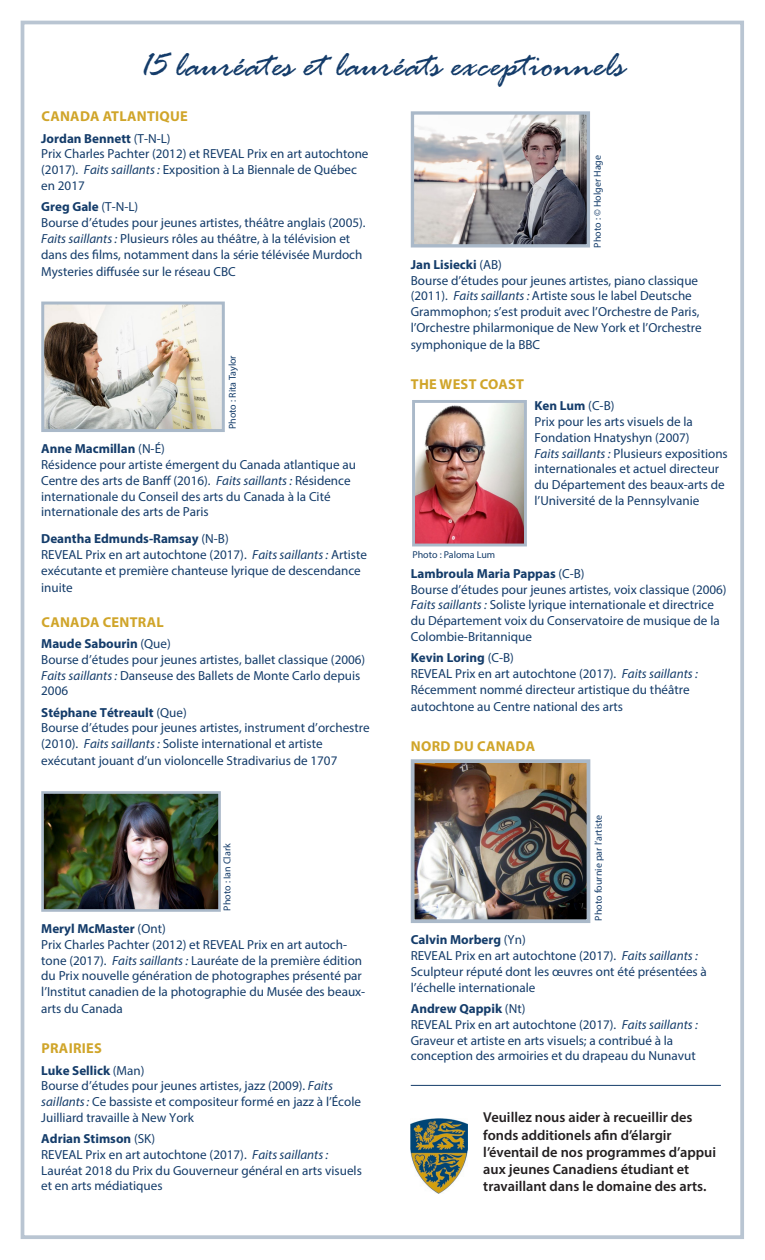
<style>
.page{position:relative;width:765px;height:1260px;background:#fff}
.page>*{position:absolute;margin:0;border:0;box-sizing:border-box;transform-origin:0 0}
.Accomps_-_descriptio{font:italic 37.5px "Rage";color:#143c6a}
.Accomps_-_descriptio-2{font:600 14.38px/17.2px "Myriad Pro";color:#231f20}
.Laureates_names{font:700 14.38px "Myriad Pro";letter-spacing:.02em;color:#d0a52a}
.Laureates_names-2{font:13.12px/15.8px "Myriad Pro";color:#143c6a}
.Laureates_names-3{font:700 13.12px "Myriad Pro";color:#143c6a}
.Laureates_names-4{font:10px "Myriad Pro";color:#143c6a}
.s1{font-weight:700}
.s2{font-style:italic}
.s3{font-weight:400}
</style>
<div class="page">
<div style="left:21px;top:21px;width:723px;height:1218px;background:#fff;border:4px solid #b9c5d2"></div>
<img style="left:45px;top:306px;width:176px;height:122px">
<div style="left:41px;top:302px;width:184px;height:130px;border:3px solid #aab9c9"></div>
<img style="left:45px;top:795px;width:172px;height:113px">
<div style="left:41px;top:791px;width:180px;height:121px;border:3px solid #aab9c9"></div>
<img style="left:411px;top:1119px;width:57px;height:74px">
<img style="left:415px;top:115px;width:171px;height:129px">
<div style="left:411px;top:111px;width:179px;height:137px;border:3px solid #aab9c9"></div>
<img style="left:416px;top:764px;width:169px;height:154px">
<div style="left:411px;top:759px;width:179px;height:164px;border:4px solid #aab9c9"></div>
<img style="left:416px;top:404px;width:107px;height:138px">
<div style="left:412px;top:400px;width:115px;height:146px;border:3px solid #aab9c9"></div>
<hr style="left:411px;top:1085px;width:310px;height:1px;background:#143c6a">
<p class="Accomps_-_descriptio" style="left:140px;top:45px;width:487px">15 lauréates et lauréats exceptionnels</p>
<p class="Laureates_names" style="left:41px;top:107px;width:148px">CANADA ATLANTIQUE</p>
<p class="Laureates_names-2" style="left:41px;top:130px;width:329px"><span class="s1">Jordan Bennett</span> (T-N-L)<br>Prix Charles Pachter (2012) et REVEAL Prix en art autochtone (2017). <span class="s2">Faits saillants :</span> Exposition à La Biennale de Québec en 2017</p>
<p class="Laureates_names-2" style="left:41px;top:199px;width:326px"><span class="s1">Greg Gale</span> (T-N-L)<br>Bourse d’études pour jeunes artistes, théâtre anglais (2005).<br><span class="s2">Faits saillants :</span> Plusieurs rôles au théâtre, à la télévision et dans des films, notamment dans la série télévisée Murdoch</p>
<p class="Laureates_names-2" style="left:41px;top:263px;width:196px">Mysteries diffusée sur le réseau CBC</p>
<p class="Laureates_names-4" style="left:226px;top:429px;width:75px;rotate:-90deg">Photo : Rita Taylor</p>
<p class="Laureates_names-2" style="left:41px;top:441px;width:316px"><span class="s1">Anne Macmillan</span> (N-É)<br>Résidence pour artiste émergent du Canada atlantique au Centre des arts de Banff (2016). <span class="s2">Faits saillants :</span> Résidence internationale du Conseil des arts du Canada à la Cité internationale des arts de Paris</p>
<p class="Laureates_names-2" style="left:41px;top:531px;width:327px"><span class="s1">Deantha Edmunds-Ramsay</span> (N-B)<br>REVEAL Prix en art autochtone (2017). <span class="s2">Faits saillants :</span> Artiste exécutante et première chanteuse lyrique de descendance</p>
<p class="Laureates_names-2" style="left:41px;top:580px;width:33px">inuite</p>
<p class="Laureates_names" style="left:41px;top:612px;width:124px">CANADA CENTRAL</p>
<p class="Laureates_names-2" style="left:41px;top:636px;width:326px"><span class="s1">Maude Sabourin</span> (Que)<br>Bourse d’études pour jeunes artistes, ballet classique (2006)<br><span class="s2">Faits saillants :</span> Danseuse des Ballets de Monte Carlo depuis 2006</p>
<p class="Laureates_names-2" style="left:41px;top:704px;width:330px"><span class="s1">Stéphane Tétreault</span> (Que)<br>Bourse d’études pour jeunes artistes, instrument d’orchestre (2010). <span class="s2">Faits saillants :</span> Soliste international et artiste</p>
<p class="Laureates_names-2" style="left:41px;top:753px;width:298px">exécutant jouant d’un violoncelle Stradivarius de 1707</p>
<p class="Laureates_names-4" style="left:221px;top:911px;width:69px;rotate:-90deg">Photo : Ian Clark</p>
<p class="Laureates_names-2" style="left:41px;top:921px;width:326px"><span class="s1">Meryl McMaster</span> (Ont)<br>Prix Charles Pachter (2012) et REVEAL Prix en art autoch&shy;tone (2017). <span class="s2">Faits saillants :</span> Lauréate de la première édition du Prix nouvelle génération de photographes présenté par l’Institut canadien de la photographie du Musée des beaux-</p>
<p class="Laureates_names-2" style="left:41px;top:1001px;width:83px">arts du Canada</p>
<p class="Laureates_names" style="left:41px;top:1039px;width:62px">PRAIRIES</p>
<p class="Laureates_names-2" style="left:41px;top:1062px;width:321px"><span class="s1">Luke Sellick</span> (Man)<br>Bourse d’études pour jeunes artistes, jazz (2009). <span class="s2">Faits saillants:</span> Ce bassiste et compositeur formé en jazz à l’École Juilliard travaille à New York</p>
<p class="Laureates_names-2" style="left:41px;top:1131px;width:322px"><span class="s1">Adrian Stimson</span> (SK)<br>REVEAL Prix en art autochtone (2017). <span class="s2">Faits saillants :<br></span>Lauréat 2018 du Prix du Gouverneur général en arts visuels et en arts médiatiques</p>
<p class="Laureates_names-4" style="left:591px;top:248px;width:94px;rotate:-90deg">Photo : © Holger Hage</p>
<p class="Laureates_names-2" style="left:411px;top:256px;width:293px"><span class="s1">Jan Lisiecki</span> (AB)<br>Bourse d’études pour jeunes artistes, piano classique (2011). <span class="s2">Faits saillants :</span> Artiste sous le label Deutsche Grammophon; s’est produit avec l’Orchestre de Paris, l’Orchestre philarmonique de New York et l’Orchestre</p>
<p class="Laureates_names-2" style="left:411px;top:337px;width:131px">symphonique de la BBC</p>
<p class="Laureates_names" style="left:411px;top:375px;width:115px">THE WEST COAST</p>
<p class="Laureates_names-2" style="left:535px;top:398px;width:195px"><span class="s1">Ken Lum</span> (C-B)<br>Prix pour les arts visuels de la<br>Fondation Hnatyshyn (2007)<br><span class="s2">Faits saillants :</span> Plusieurs expositions internationales et actuel directeur du Département des beaux-arts de l’Université de la Pennsylvanie</p>
<p class="Laureates_names-4" style="left:412px;top:548px;width:84px">Photo : Paloma Lum</p>
<p class="Laureates_names-2" style="left:411px;top:565px;width:317px"><span class="s1">Lambroula Maria Pappas</span> (C-B)<br>Bourse d’études pour jeunes artistes, voix classique (2006)<br><span class="s2">Faits saillants :</span> Soliste lyrique internationale et directrice du Département voix du Conservatoire de musique de la Colombie-Britannique</p>
<p class="Laureates_names-3" style="left:411px;top:649px;width:105px">Kevin Loring <span class="s3">(C-B)</span></p>
<p class="Laureates_names-2" style="left:411px;top:666px;width:289px">REVEAL Prix en art autochtone (2017). <span class="s2">Faits saillants :<br></span>Récemment nommé directeur artistique du théâtre</p>
<p class="Laureates_names-2" style="left:411px;top:699px;width:214px">autochtone au Centre national des arts</p>
<p class="Laureates_names" style="left:411px;top:737px;width:126px">NORD DU CANADA</p>
<p class="Laureates_names-4" style="left:592px;top:921px;width:107px;rotate:-90deg">Photo fournie par l’artiste</p>
<p class="Laureates_names-2" style="left:411px;top:932px;width:298px"><span class="s1">Calvin Morberg</span> (Yn)<br>REVEAL Prix en art autochtone (2017). <span class="s2">Faits saillants :<br></span>Sculpteur réputé dont les œuvres ont été présentées à l’échelle internationale</p>
<p class="Laureates_names-2" style="left:411px;top:1001px;width:289px"><span class="s1">Andrew Qappik</span> (Nt)<br>REVEAL Prix en art autochtone (2017). <span class="s2">Faits saillants :<br></span>Graveur et artiste en arts visuels; a contribué à la conception des armoiries et du drapeau du Nunavut</p>
<p class="Accomps_-_descriptio-2" style="left:483px;top:1109px;width:234px">Veuillez nous aider à recueillir des fonds additionels afin d’élargir l’éventail de nos programmes d’appui aux jeunes Canadiens étudiant et travaillant dans le domaine des arts.</p>
</div>
